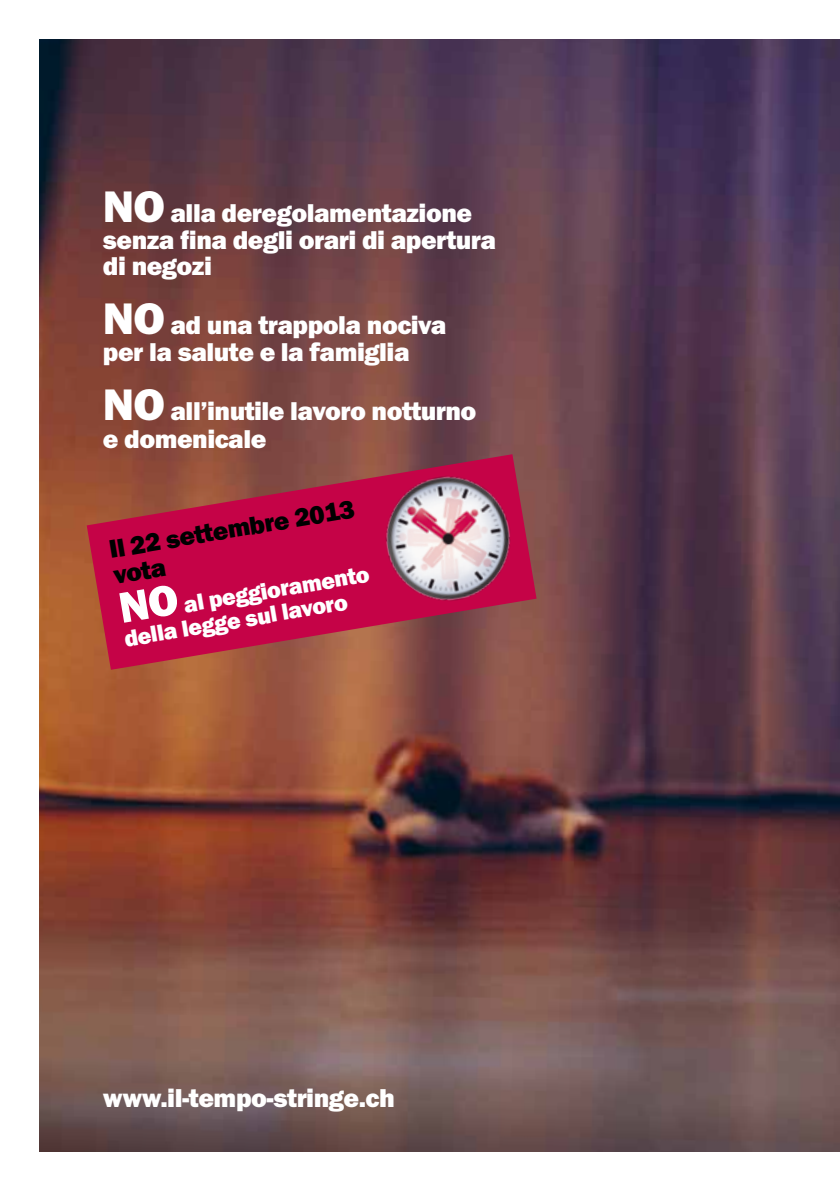
<style>
.page{position:relative;width:840px;height:1191px;background:#fff}
.page>*{position:absolute;margin:0;border:0;box-sizing:border-box;transform-origin:0 0}
.t1{font:26.8px "Franklin Got URWT Hea";letter-spacing:-.02em;color:#fff}
.t2{font:26.6px/26.6px "Franklin Got URWT Hea";letter-spacing:-.02em;color:#fff}
.t3{font:26.6px/27.2px "Franklin Got URWT Hea";color:#000}
.t4{font:24px/24.4px "Franklin Got URWT Hea";color:#fff}
.s1{font-size:45.8px}
</style>
<div class="page">
<img style="left:40px;top:40px;width:799px;height:1111px">
<svg style="left:87px;top:454px;width:449px;height:216px;background:#ae2745"></svg>
<img style="left:371px;top:462px;width:151px;height:154px">
<div style="left:119px;top:583px;width:60px;height:39px;background:#c50347"></div>
<p class="t2" style="left:103px;top:200px;width:394px"><span class="s1">NO</span> alla deregolamentazione senza fina degli orari di apertura di negozi</p>
<p class="t2" style="left:103px;top:312px;width:345px"><span class="s1">NO</span> ad una trappola nociva per la salute e la famiglia</p>
<p class="t2" style="left:103px;top:398px;width:375px;line-height:27.4px"><span class="s1">NO</span> all’inutile lavoro notturno e domenicale</p>
<p class="t3" style="left:107px;top:535px;width:250px;rotate:-9deg">Il 22 settembre 2013 vota</p>
<p class="t4" style="left:118px;top:602px;width:253px;text-indent:64px;rotate:-9deg">al peggioramento della legge sul lavoro</p>
<p class="t1" style="left:103px;top:1082px;width:293px">www.il-tempo-stringe.ch</p>
</div>
